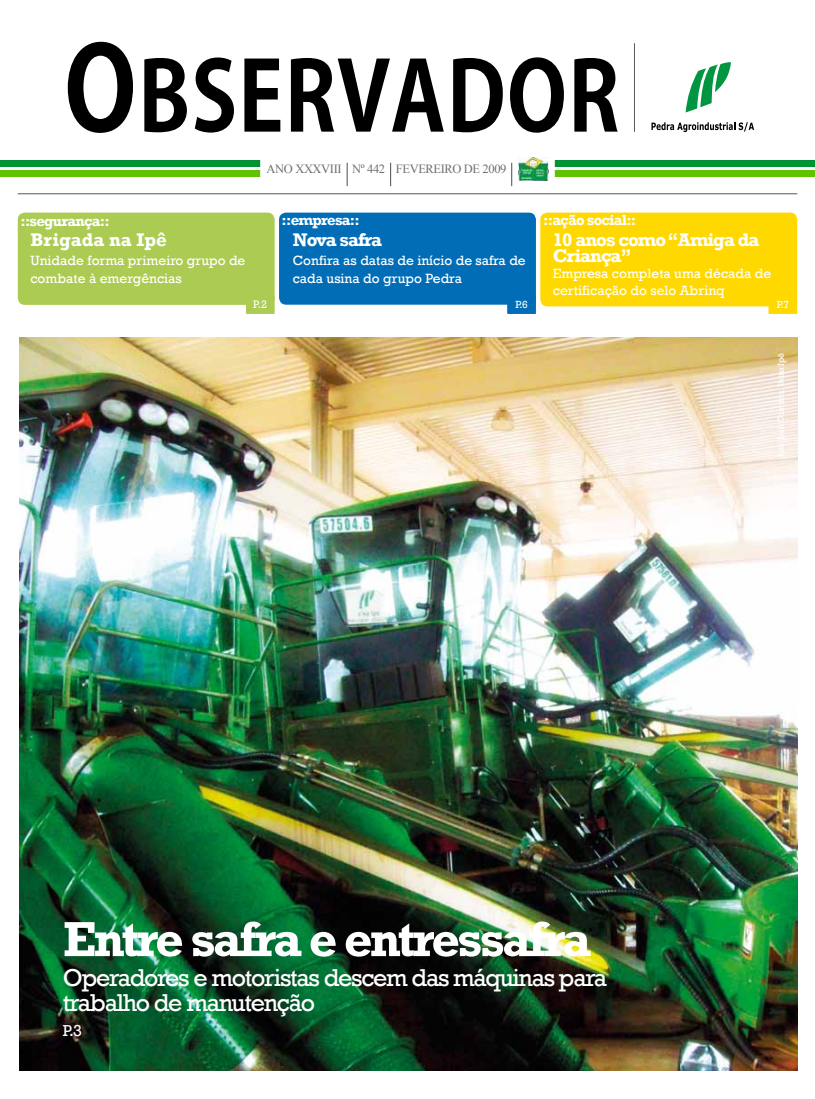
<style>
.page{position:relative;width:815px;height:1099px;background:#fff}
.page>*{position:absolute;margin:0;border:0;box-sizing:border-box;transform-origin:0 0}
.t1{font:700 50px "Rockwell";letter-spacing:-.06em;color:#fff}
.t2{font:25px/25px "Rockwell";letter-spacing:-.05em;color:#fff}
.t3{font:700 18.75px/16.2px "Rockwell";letter-spacing:-.05em;color:#fff}
.t4{font:700 18.75px "Rockwell";color:#fff}
.t5{font:16.25px "Rockwell";color:#fff}
.t6{font:700 15px "Rockwell";letter-spacing:-.05em;color:#fff}
.t7{font:13.75px/18.8px "Rockwell";color:#fff}
.t8{font:12.5px "Iskoola Pota";letter-spacing:-.03em;color:#706f6f}
.t9{font:11.12px "Rockwell";color:#fff}
.t10{font:10.62px "Rockwell";color:#fff}
.t11{font:8.75px "Rockwell";letter-spacing:-.05em;color:#fff}
</style>
<div class="page">
<img style="left:19px;top:338px;width:778px;height:732px">
<div style="left:0;top:160px;width:815px;height:7px;background:#009335"></div>
<div style="left:0;top:171px;width:815px;height:6px;background:#60c300"></div>
<div style="left:260px;top:158px;width:295px;height:22px;background:#fff"></div>
<svg style="left:68px;top:42px;width:550px;height:91px"></svg>
<svg style="left:651px;top:122px;width:103px;height:10px"></svg>
<svg style="left:686px;top:62px;width:45px;height:50px"></svg>
<hr style="left:634px;top:43px;width:1px;height:89px;background:#57585b">
<hr style="left:18px;top:193px;width:779px;height:1px;background:#575756">
<div style="left:18px;top:212px;width:257px;height:93px;background:#accb53;border-radius:7px"></div>
<div style="left:246px;top:296px;width:29px;height:18px;background:#accb53"></div>
<div style="left:540px;top:212px;width:257px;height:94px;background:#ffd800;border-radius:7px"></div>
<div style="left:768px;top:300px;width:29px;height:14px;background:#ffd800"></div>
<div style="left:279px;top:212px;width:257px;height:93px;background:#006db6;border-radius:7px"></div>
<div style="left:507px;top:296px;width:29px;height:18px;background:#006db6"></div>
<img style="left:518px;top:158px;width:30px;height:22px">
<svg style="left:347px;top:163px;width:1px;height:23px"></svg>
<svg style="left:390px;top:163px;width:1px;height:23px"></svg>
<svg style="left:511px;top:163px;width:1px;height:23px"></svg>
<p class="t8" style="left:267px;top:161px;width:241px">ANO XXXVIII Nº 442 FEVEREIRO DE 2009</p>
<p class="t6" style="left:20px;top:211px;width:91px">::segurança::</p>
<h3 class="t4" style="left:30px;top:228px;width:138px">Brigada na Ipê</h3>
<p class="t7" style="left:30px;top:251px;width:217px">Unidade forma primeiro grupo de combate à emergências</p>
<p class="t9" style="left:253px;top:298px;width:15px">P.2</p>
<p class="t6" style="left:282px;top:211px;width:80px">::empresa::</p>
<h3 class="t3" style="left:293px;top:231px;width:91px">Nova safra</h3>
<p class="t7" style="left:293px;top:251px;width:235px">Confira as datas de início de safra de cada usina do grupo Pedra</p>
<p class="t10" style="left:515px;top:298px;width:14px">P.6</p>
<p class="t6" style="left:543px;top:211px;width:95px">::ação social::</p>
<h3 class="t3" style="left:553px;top:231px;width:208px">10 anos como “Amiga da<br>Criança”</h3>
<p class="t7" style="left:553px;top:266px;width:220px;line-height:16.2px">Empresa completa uma década de certificação do selo Abrinq</p>
<p class="t10" style="left:777px;top:298px;width:14px">P.7</p>
<p class="t11" style="left:776px;top:457px;width:105px;rotate:-90deg">foto: Jean Coimbra, Usina Ipê</p>
<h1 class="t1" style="left:63px;top:909px;width:530px">Entre safra e entressafra</h1>
<h2 class="t2" style="left:63px;top:964px;width:546px">Operadores e motoristas descem das máquinas para trabalho de manutenção</h2>
<p class="t5" style="left:63px;top:1020px;width:20px">P.3</p>
</div>
